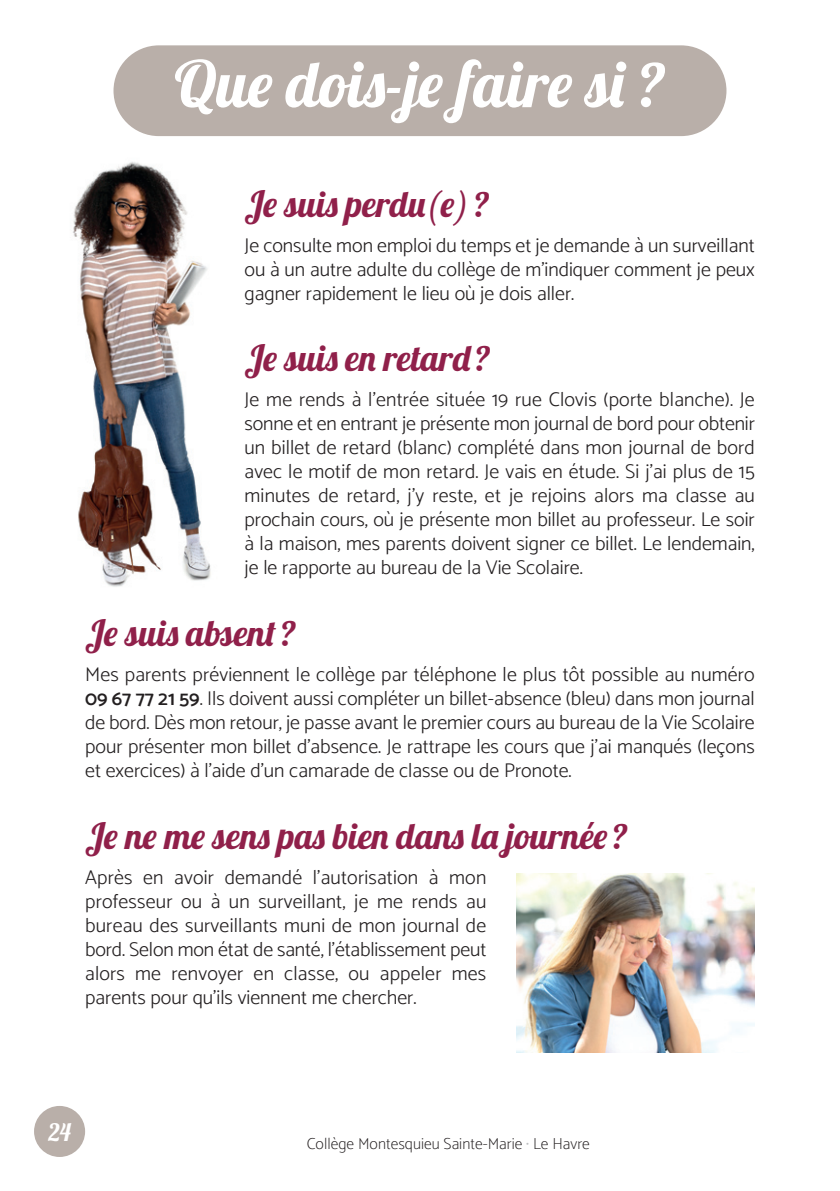
<style>
.page{position:relative;width:840px;height:1191px;background:#fff}
.page>*{position:absolute;margin:0;border:0;box-sizing:border-box;transform-origin:0 0}
.t1{font:64px "Lobster 1.4";letter-spacing:.045em;color:#fff}
.t2{font:36px "Lobster 1.4";letter-spacing:.045em;color:#90204a}
.t3{font:36px "Lobster 1.4";letter-spacing:.02em;color:#90204a}
.t4{font:24px "Lobster 1.4";color:#fff}
.t5{font:300 20px/24px "Catamaran";color:#231f20;text-align:justify}
.t6{font:100 16px "Catamaran";color:#231f20}
.s1{font-weight:600}
.s2{color:#bcbdc0}
</style>
<div class="page">
<img style="left:73px;top:162px;width:138px;height:425px">
<img style="left:516px;top:873px;width:238px;height:179px">
<div style="left:113px;top:45px;width:613px;height:91px;background:#b9afa9;border-radius:45px"></div>
<div style="left:34px;top:1106px;width:51px;height:51px;background:#b9afa9;border-radius:50%"></div>
<p class="t1" style="left:174px;top:62px;width:493px">Que dois-je faire si ?</p>
<p class="t2" style="left:244px;top:191px;width:246px">Je suis perdu(e) ?</p>
<p class="t5" style="left:244px;top:233px;width:511px">Je consulte mon emploi du temps et je demande à un surveillant ou à un autre adulte du collège de m’indiquer comment je peux gagner rapidement le lieu où je dois aller.</p>
<p class="t3" style="left:244px;top:346px;width:247px">Je suis en retard?</p>
<p class="t5" style="left:244px;top:387px;width:511px">Je me rends à l’entrée située 19 rue Clovis (porte blanche). Je sonne et en entrant je présente mon journal de bord pour obtenir un billet de retard (blanc) complété dans mon journal de bord avec le motif de mon retard. Je vais en étude. Si j’ai plus de 15 minutes de retard, j’y reste, et je rejoins alors ma classe au prochain cours, où je présente mon billet au professeur. Le soir à la maison, mes parents doivent signer ce billet. Le lendemain, je le rapporte au bureau de la Vie Scolaire.</p>
<p class="t2" style="left:85px;top:620px;width:213px">Je suis absent?</p>
<p class="t5" style="left:85px;top:662px;width:670px">Mes parents préviennent le collège par téléphone le plus tôt possible au numéro <span class="s1">09 67 77 21 59</span>. Ils doivent aussi compléter un billet-absence (bleu) dans mon journal de bord. Dès mon retour, je passe avant le premier cours au bureau de la Vie Scolaire pour présenter mon billet d’absence. Je rattrape les cours que j’ai manqués (leçons et exercices) à l’aide d’un camarade de classe ou de Pronote.</p>
<p class="t2" style="left:85px;top:823px;width:544px">Je ne me sens pas bien dans la journée?</p>
<p class="t5" style="left:85px;top:865px;width:402px">Après en avoir demandé l’autorisation à mon professeur ou à un surveillant, je me rends au bureau des surveillants muni de mon journal de bord. Selon mon état de santé, l’établissement peut alors me renvoyer en classe, ou appeler mes parents pour qu’ils viennent me chercher.</p>
<p class="t4" style="left:48px;top:1124px;width:24px">24</p>
<p class="t6" style="left:306px;top:1134px;width:284px">Collège Montesquieu Sainte-Marie <span class="s2">•</span> Le Havre</p>
</div>
